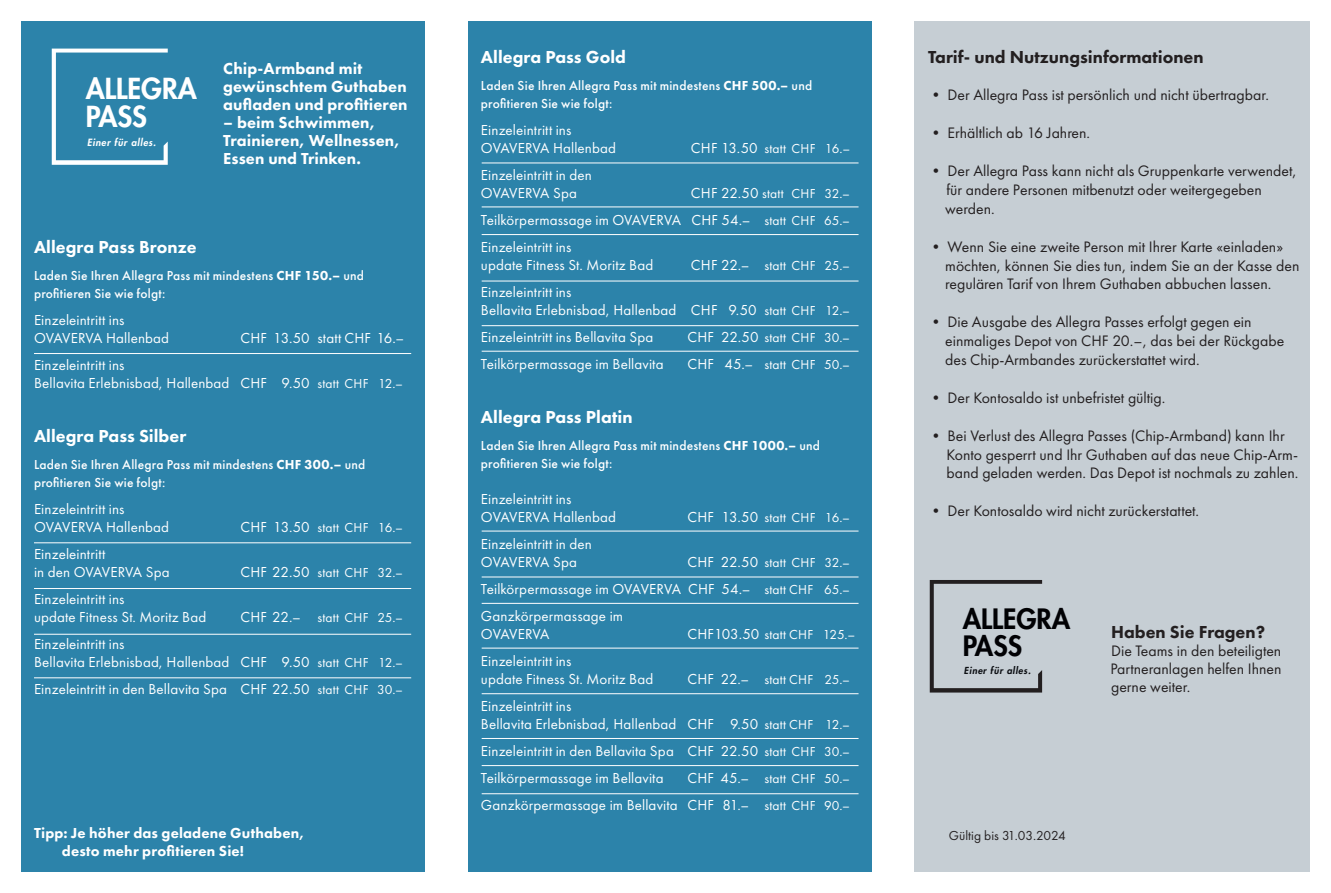
<style>
.page{position:relative;width:1331px;height:893px;background:#fff}
.page>*{position:absolute;margin:0;border:0;box-sizing:border-box;transform-origin:0 0}
.t1{font:800 28.2px/27.6px "Futura Std";color:#fff}
.t2{font:800 27.3px/26.7px "Futura Std";color:#010104}
.t3{font:800 18px "Futura PT";color:#fff}
.t4{font:800 18px "Futura PT";color:#231f20}
.t5{font:800 16.5px/18px "Futura PT";letter-spacing:.005em;color:#fff}
.t6{font:15.75px/18.9px "Futura PT";color:#231f20}
.t7{font:15px "Futura PT";letter-spacing:.01em;color:#fff}
.t8{font:800 15px "Futura PT";letter-spacing:.01em;color:#fff}
.t9{font:15px "Futura PT";letter-spacing:-.01em;color:#fff}
.t10{font:500 13.5px "Futura PT";letter-spacing:.015em;color:#fff}
.t11{font:13.5px "Futura PT";letter-spacing:.015em;color:#fff}
.t12{font:13.5px "Futura PT";color:#231f20}
.t13{font:italic 800 9.75px "Futura Std";letter-spacing:.06em;color:#fff}
.t14{font:italic 800 9.45px "Futura Std";letter-spacing:.06em;color:#0b0e12}
.s1{font-weight:800}
.s2{font-size:13.5px}
.s3{font-size:15px}
</style>
<div class="page">
<div style="left:914px;top:21px;width:396px;height:851px;background:#c6ced4"></div>
<div style="left:21px;top:21px;width:404px;height:851px;background:#2c83aa"></div>
<div style="left:468px;top:21px;width:404px;height:851px;background:#2c83aa"></div>
<hr style="left:34px;top:542px;width:377px;height:1px;background:#fff">
<hr style="left:34px;top:588px;width:377px;height:1px;background:#fff">
<hr style="left:34px;top:634px;width:377px;height:1px;background:#fff">
<hr style="left:34px;top:677px;width:377px;height:1px;background:#fff">
<hr style="left:482px;top:163px;width:376px;height:1px;background:#fff">
<hr style="left:482px;top:207px;width:376px;height:1px;background:#fff">
<hr style="left:482px;top:234px;width:376px;height:1px;background:#fff">
<hr style="left:482px;top:325px;width:376px;height:1px;background:#fff">
<hr style="left:482px;top:281px;width:376px;height:1px;background:#fff">
<hr style="left:482px;top:351px;width:376px;height:1px;background:#fff">
<hr style="left:482px;top:531px;width:376px;height:1px;background:#fff">
<hr style="left:482px;top:577px;width:376px;height:1px;background:#fff">
<hr style="left:482px;top:603px;width:376px;height:1px;background:#fff">
<hr style="left:482px;top:738px;width:376px;height:1px;background:#fff">
<hr style="left:482px;top:648px;width:376px;height:1px;background:#fff">
<hr style="left:482px;top:693px;width:376px;height:1px;background:#fff">
<hr style="left:482px;top:765px;width:376px;height:1px;background:#fff">
<hr style="left:482px;top:793px;width:376px;height:1px;background:#fff">
<hr style="left:34px;top:353px;width:377px;height:1px;background:#fff">
<svg style="left:930px;top:580px;width:112px;height:112px"></svg>
<svg style="left:52px;top:49px;width:116px;height:116px"></svg>
<p class="t1" style="left:86px;top:75px;width:113px">ALLEGRA<br>PASS</p>
<p class="t13" style="left:87px;top:136px;width:70px">Einer für alles.</p>
<p class="t5" style="left:223px;top:59px;width:186px">Chip-Armband mit gewünschtem Guthaben aufladen und profitieren</p>
<p class="t5" style="left:223px;top:113px;width:178px">– beim Schwimmen,<br>Trainieren, Wellnessen,<br>Essen und Trinken.</p>
<p class="t3" style="left:34px;top:236px;width:164px">Allegra Pass Bronze</p>
<p class="t10" style="left:34px;top:267px;width:331px">Laden Sie Ihren Allegra Pass mit mindestens <span class="s1">CHF 150.–</span> und</p>
<p class="t10" style="left:34px;top:285px;width:133px">profitieren Sie wie folgt:</p>
<p class="t7" style="left:34px;top:311px;width:92px">Einzeleintritt ins</p>
<p class="t7" style="left:34px;top:329px;width:137px">OVAVERVA Hallenbad</p>
<p class="t7" style="left:241px;top:329px;width:165px">CHF 13.50 statt CHF 16.–</p>
<p class="t7" style="left:34px;top:356px;width:92px">Einzeleintritt ins</p>
<p class="t7" style="left:34px;top:374px;width:371px">Bellavita Erlebnisbad, Hallenbad CHF 9.50 <span class="s2">statt CHF 12.–</span></p>
<p class="t3" style="left:34px;top:425px;width:154px">Allegra Pass Silber</p>
<p class="t10" style="left:34px;top:456px;width:333px">Laden Sie Ihren Allegra Pass mit mindestens <span class="s1">CHF 300.–</span> und</p>
<p class="t10" style="left:34px;top:474px;width:133px">profitieren Sie wie folgt:</p>
<p class="t7" style="left:34px;top:500px;width:92px">Einzeleintritt ins</p>
<p class="t7" style="left:34px;top:518px;width:137px">OVAVERVA Hallenbad</p>
<p class="t11" style="left:241px;top:520px;width:164px"><span class="s3">CHF 13.50</span> statt CHF 16.–</p>
<p class="t7" style="left:34px;top:545px;width:73px">Einzeleintritt</p>
<p class="t7" style="left:34px;top:563px;width:137px">in den OVAVERVA Spa</p>
<p class="t11" style="left:241px;top:565px;width:164px"><span class="s3">CHF 22.50</span> statt CHF 32.–</p>
<p class="t7" style="left:34px;top:590px;width:92px">Einzeleintritt ins</p>
<p class="t7" style="left:34px;top:608px;width:174px">update Fitness St. Moritz Bad</p>
<p class="t11" style="left:241px;top:610px;width:164px"><span class="s3">CHF 22.–</span> statt CHF 25.–</p>
<p class="t7" style="left:34px;top:635px;width:92px">Einzeleintritt ins</p>
<p class="t7" style="left:34px;top:653px;width:371px">Bellavita Erlebnisbad, Hallenbad CHF 9.50 <span class="s2">statt CHF 12.–</span></p>
<p class="t7" style="left:34px;top:680px;width:371px">Einzeleintritt in den Bellavita Spa CHF 22.50 <span class="s2">statt CHF 30.–</span></p>
<p class="t8" style="left:34px;top:824px;width:272px">Tipp: Je höher das geladene Guthaben,</p>
<p class="t8" style="left:62px;top:842px;width:184px">desto mehr profitieren Sie!</p>
<p class="t3" style="left:481px;top:45px;width:147px">Allegra Pass Gold</p>
<p class="t10" style="left:481px;top:77px;width:333px">Laden Sie Ihren Allegra Pass mit mindestens <span class="s1">CHF 500.–</span> und</p>
<p class="t10" style="left:481px;top:95px;width:133px">profitieren Sie wie folgt:</p>
<p class="t7" style="left:481px;top:121px;width:92px">Einzeleintritt ins</p>
<p class="t7" style="left:481px;top:139px;width:137px">OVAVERVA Hallenbad</p>
<p class="t11" style="left:691px;top:140px;width:161px"><span class="s3">CHF 13.50</span> statt CHF 16.–</p>
<p class="t7" style="left:481px;top:166px;width:112px">Einzeleintritt in den</p>
<p class="t7" style="left:481px;top:184px;width:97px">OVAVERVA Spa</p>
<p class="t11" style="left:691px;top:185px;width:161px"><span class="s3">CHF 22.50</span> statt CHF 32.–</p>
<p class="t7" style="left:481px;top:211px;width:371px">Teilkörpermassage im OVAVERVA CHF 54.– <span class="s2">statt CHF 65.–</span></p>
<p class="t7" style="left:481px;top:238px;width:92px">Einzeleintritt ins</p>
<p class="t7" style="left:481px;top:256px;width:174px">update Fitness St. Moritz Bad</p>
<p class="t11" style="left:691px;top:257px;width:161px"><span class="s3">CHF 22.–</span> statt CHF 25.–</p>
<p class="t7" style="left:481px;top:283px;width:92px">Einzeleintritt ins</p>
<p class="t7" style="left:481px;top:301px;width:371px">Bellavita Erlebnisbad, Hallenbad CHF 9.50 <span class="s2">statt CHF 12.–</span></p>
<p class="t7" style="left:481px;top:328px;width:174px">Einzeleintritt ins Bellavita Spa</p>
<p class="t11" style="left:687px;top:329px;width:164px"><span class="s3">CHF 22.50</span> statt CHF 30.–</p>
<p class="t7" style="left:481px;top:355px;width:184px">Teilkörpermassage im Bellavita</p>
<p class="t11" style="left:687px;top:356px;width:164px"><span class="s3">CHF 45.–</span> statt CHF 50.–</p>
<p class="t3" style="left:481px;top:405px;width:153px">Allegra Pass Platin</p>
<p class="t10" style="left:481px;top:437px;width:341px">Laden Sie Ihren Allegra Pass mit mindestens <span class="s1">CHF 1000.–</span> und</p>
<p class="t10" style="left:481px;top:455px;width:133px">profitieren Sie wie folgt:</p>
<p class="t7" style="left:481px;top:490px;width:92px">Einzeleintritt ins</p>
<p class="t7" style="left:481px;top:508px;width:137px">OVAVERVA Hallenbad</p>
<p class="t11" style="left:687px;top:509px;width:164px"><span class="s3">CHF 13.50</span> statt CHF 16.–</p>
<p class="t7" style="left:481px;top:535px;width:112px">Einzeleintritt in den</p>
<p class="t7" style="left:481px;top:553px;width:97px">OVAVERVA Spa</p>
<p class="t11" style="left:687px;top:554px;width:164px"><span class="s3">CHF 22.50</span> statt CHF 32.–</p>
<p class="t7" style="left:481px;top:580px;width:371px">Teilkörpermassage im OVAVERVA CHF 54.– <span class="s2">statt CHF 65.–</span></p>
<p class="t7" style="left:481px;top:607px;width:144px">Ganzkörpermassage im</p>
<p class="t9" style="left:481px;top:625px;width:70px">OVAVERVA</p>
<p class="t11" style="left:687px;top:626px;width:169px"><span class="s3">CHF103.50</span> statt CHF 125.–</p>
<p class="t7" style="left:481px;top:652px;width:92px">Einzeleintritt ins</p>
<p class="t7" style="left:481px;top:670px;width:174px">update Fitness St. Moritz Bad</p>
<p class="t11" style="left:687px;top:671px;width:164px"><span class="s3">CHF 22.–</span> statt CHF 25.–</p>
<p class="t7" style="left:481px;top:697px;width:92px">Einzeleintritt ins</p>
<p class="t7" style="left:481px;top:715px;width:371px">Bellavita Erlebnisbad, Hallenbad CHF 9.50 <span class="s2">statt CHF 12.–</span></p>
<p class="t7" style="left:481px;top:742px;width:371px">Einzeleintritt in den Bellavita Spa CHF 22.50 <span class="s2">statt CHF 30.–</span></p>
<p class="t7" style="left:481px;top:769px;width:184px">Teilkörpermassage im Bellavita</p>
<p class="t11" style="left:687px;top:770px;width:164px"><span class="s3">CHF 45.–</span> statt CHF 50.–</p>
<p class="t7" style="left:481px;top:796px;width:371px">Ganzkörpermassage im Bellavita CHF 81.– <span class="s2">statt CHF 90.–</span></p>
<p class="t4" style="left:928px;top:45px;width:277px">Tarif- und Nutzungsinformationen</p>
<p class="t6" style="left:928px;top:86px;width:342px">• Der Allegra Pass ist persönlich und nicht übertragbar.</p>
<p class="t6" style="left:928px;top:123px;width:164px">• Erhältlich ab 16 Jahren.</p>
<p class="t6" style="left:945px;top:161px;width:353px;text-indent:-17px">• Der Allegra Pass kann nicht als Gruppenkarte verwendet, für andere Personen mitbenutzt oder weitergegeben werden.</p>
<p class="t6" style="left:945px;top:237px;width:356px;text-indent:-17px">• Wenn Sie eine zweite Person mit Ihrer Karte «einladen» möchten, können Sie dies tun, indem Sie an der Kasse den regulären Tarif von Ihrem Guthaben abbuchen lassen.</p>
<p class="t6" style="left:928px;top:312px;width:325px">• Die Ausgabe des Allegra Passes erfolgt gegen ein</p>
<p class="t6" style="left:945px;top:331px;width:341px">einmaliges Depot von CHF 20.–, das bei der Rückgabe</p>
<p class="t6" style="left:945px;top:350px;width:256px">des Chip-Armbandes zurückerstattet wird.</p>
<p class="t6" style="left:928px;top:388px;width:239px">• Der Kontosaldo ist unbefristet gültig.</p>
<p class="t6" style="left:946px;top:426px;width:354px;text-indent:-18px">• Bei Verlust des Allegra Passes (Chip-Armband) kann Ihr<br>Konto gesperrt und Ihr Guthaben auf das neue Chip-Arm&shy;band geladen werden. Das Depot ist nochmals zu zahlen.</p>
<p class="t6" style="left:928px;top:501px;width:273px">• Der Kontosaldo wird nicht zurückerstattet.</p>
<p class="t2" style="left:963px;top:606px;width:109px">ALLEGRA<br>PASS</p>
<p class="t14" style="left:964px;top:664px;width:68px">Einer für alles.</p>
<p class="t4" style="left:1111px;top:621px;width:156px">Haben Sie Fragen?</p>
<p class="t6" style="left:1110px;top:642px;width:173px;line-height:18px">Die Teams in den beteiligten<br>Partneranlagen helfen Ihnen</p>
<p class="t6" style="left:1111px;top:678px;width:81px">gerne weiter.</p>
<p class="t12" style="left:949px;top:827px;width:118px">Gültig bis 31.03.2024</p>
</div>
